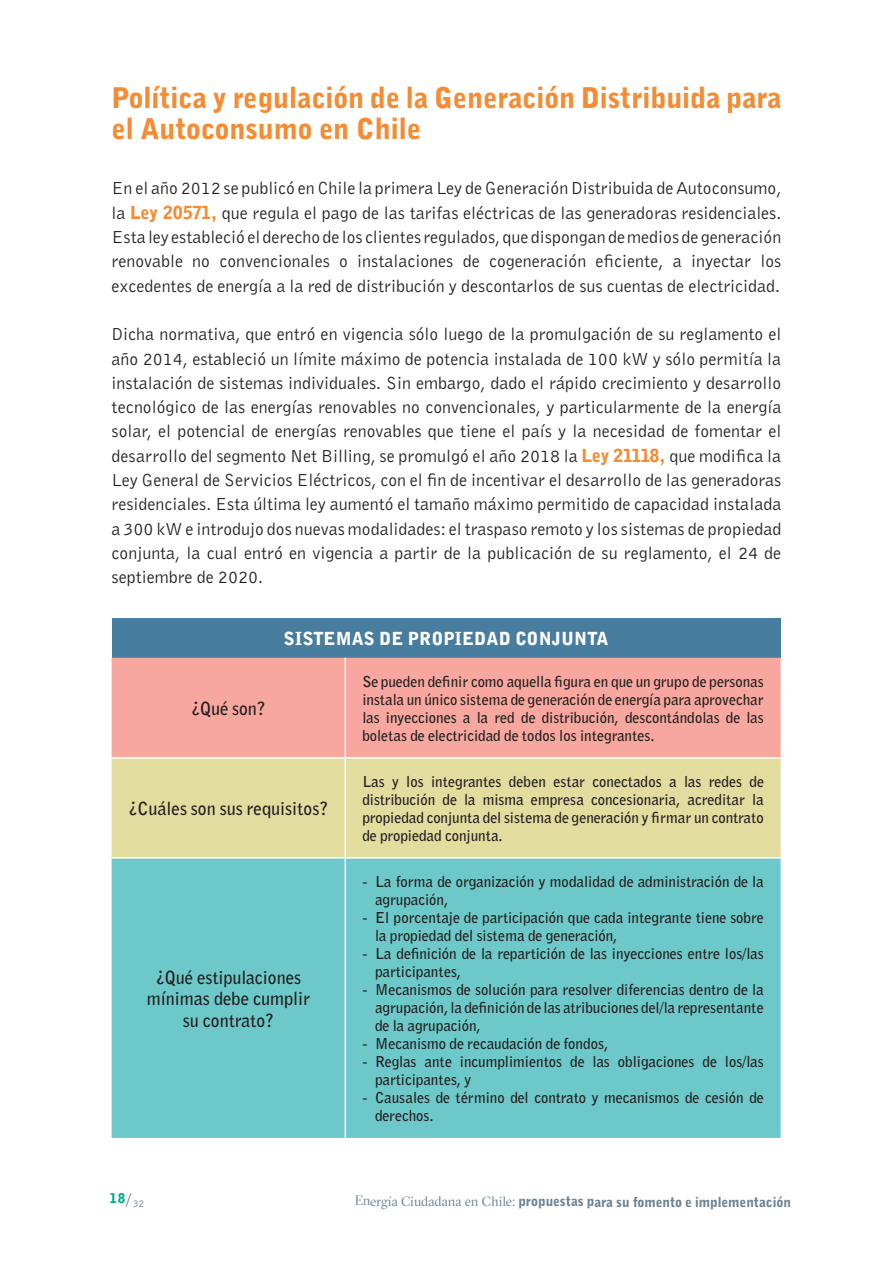
<style>
.page{position:relative;width:893px;height:1263px;background:#fff}
.page>*{position:absolute;margin:0;border:0;box-sizing:border-box;transform-origin:0 0}
.t1{font:900 28.5px/31.3px "Bell Gothic";color:#f58b32}
.t2{font:18px/24.3px "Bell Gothic";color:#231f20;text-align:justify}
.t3{font:700 18px/21.6px "Bell Gothic";color:#231f20;text-align:center}
.t4{font:900 18px "Bell Gothic";letter-spacing:.01em;color:#fff}
.t5{font:700 15px/18px "Bell Gothic";color:#231f20}
.t6{font:900 13.5px "Bell Gothic";letter-spacing:-.005em;color:#6d8293}
.t7{font:900 13.5px "Bell Gothic";color:#00a78e}
.s1{font-weight:900;color:#f58b32}
.s2{font-weight:400;font-size:18px;color:#6d8293}
.s3{font-family:"GT Sectra Fine";font-weight:400}
</style>
<div class="page">
<div style="left:112px;top:618px;width:669px;height:40px;background:#477d9f"></div>
<div style="left:112px;top:658px;width:669px;height:99px;background:#f7a79f"></div>
<div style="left:112px;top:758px;width:669px;height:99px;background:#e3dc9f"></div>
<div style="left:112px;top:859px;width:669px;height:279px;background:#6dc9c9"></div>
<hr style="left:345px;top:658px;width:1px;height:99px;background:#fff">
<hr style="left:345px;top:758px;width:1px;height:99px;background:#fff">
<hr style="left:345px;top:859px;width:1px;height:279px;background:#fff">
<h1 class="t1" style="left:112px;top:83px;width:671px">Política y regulación de la Generación Distribuida para el Autoconsumo en Chile</h1>
<p class="t2" style="left:112px;top:176px;width:671px">En el año 2012 se publicó en Chile la primera Ley de Generación Distribuida de Autoconsumo, la <span class="s1">Ley 20571,</span> que regula el pago de las tarifas eléctricas de las generadoras residenciales.<br>Esta ley estableció el derecho de los clientes regulados, que dispongan de medios de generación renovable no convencionales o instalaciones de cogeneración eficiente, a inyectar los excedentes de energía a la red de distribución y descontarlos de sus cuentas de electricidad.</p>
<p class="t2" style="left:112px;top:322px;width:671px">Dicha normativa, que entró en vigencia sólo luego de la promulgación de su reglamento el año 2014, estableció un límite máximo de potencia instalada de 100 kW y sólo permitía la instalación de sistemas individuales. Sin embargo, dado el rápido crecimiento y desarrollo tecnológico de las energías renovables no convencionales, y particularmente de la energía solar, el potencial de energías renovables que tiene el país y la necesidad de fomentar el desarrollo del segmento Net Billing, se promulgó el año 2018 la <span class="s1">Ley 21118,</span> que modifica la Ley General de Servicios Eléctricos, con el fin de incentivar el desarrollo de las generadoras residenciales. Esta última ley aumentó el tamaño máximo permitido de capacidad instalada a 300 kW e introdujo dos nuevas modalidades: el traspaso remoto y los sistemas de propiedad conjunta, la cual entró en vigencia a partir de la publicación de su reglamento, el 24 de septiembre de 2020.</p>
<p class="t3" style="left:191px;top:698px;width:76px">¿Qué son?</p>
<p class="t4" style="left:284px;top:627px;width:327px">SISTEMAS DE PROPIEDAD CONJUNTA</p>
<p class="t5" style="left:362px;top:672px;width:403px;text-align:justify">Se pueden definir como aquella figura en que un grupo de personas instala un único sistema de generación de energía para aprovechar las inyecciones a la red de distribución, descontándolas de las boletas de electricidad de todos los integrantes.</p>
<p class="t3" style="left:129px;top:798px;width:201px">¿Cuáles son sus requisitos?</p>
<p class="t3" style="left:147px;top:966px;width:165px">¿Qué estipulaciones mínimas debe cumplir su contrato?</p>
<p class="t5" style="left:362px;top:772px;width:403px;text-align:justify">Las y los integrantes deben estar conectados a las redes de distribución de la misma empresa concesionaria, acreditar la propiedad conjunta del sistema de generación y firmar un contrato de propiedad conjunta.</p>
<p class="t5" style="left:375px;top:872px;width:390px;text-indent:-13px">- La forma de organización y modalidad de administración de la agrupación,</p>
<p class="t5" style="left:375px;top:908px;width:390px;text-indent:-13px">- El porcentaje de participación que cada integrante tiene sobre la propiedad del sistema de generación,</p>
<p class="t5" style="left:375px;top:944px;width:390px;text-indent:-13px">- La definición de la repartición de las inyecciones entre los/las participantes,</p>
<p class="t5" style="left:375px;top:980px;width:390px;text-align:justify;text-indent:-13px">- Mecanismos de solución para resolver diferencias dentro de la agrupación, la definición de las atribuciones del/la representante de la agrupación,</p>
<p class="t5" style="left:362px;top:1034px;width:247px">- Mecanismo de recaudación de fondos,</p>
<p class="t5" style="left:375px;top:1052px;width:390px;text-indent:-13px">- Reglas ante incumplimientos de las obligaciones de los/las participantes, y</p>
<p class="t5" style="left:375px;top:1088px;width:390px;text-indent:-13px">- Causales de término del contrato y mecanismos de cesión de derechos.</p>
<p class="t7" style="left:109px;top:1189px;width:36px">18<span class="s2">/</span><sub>32</sub></p>
<p class="t6" style="left:355px;top:1193px;width:438px"><span class="s3">Energía Ciudadana en Chile:</span> propuestas para su fomento e implementación</p>
</div>
